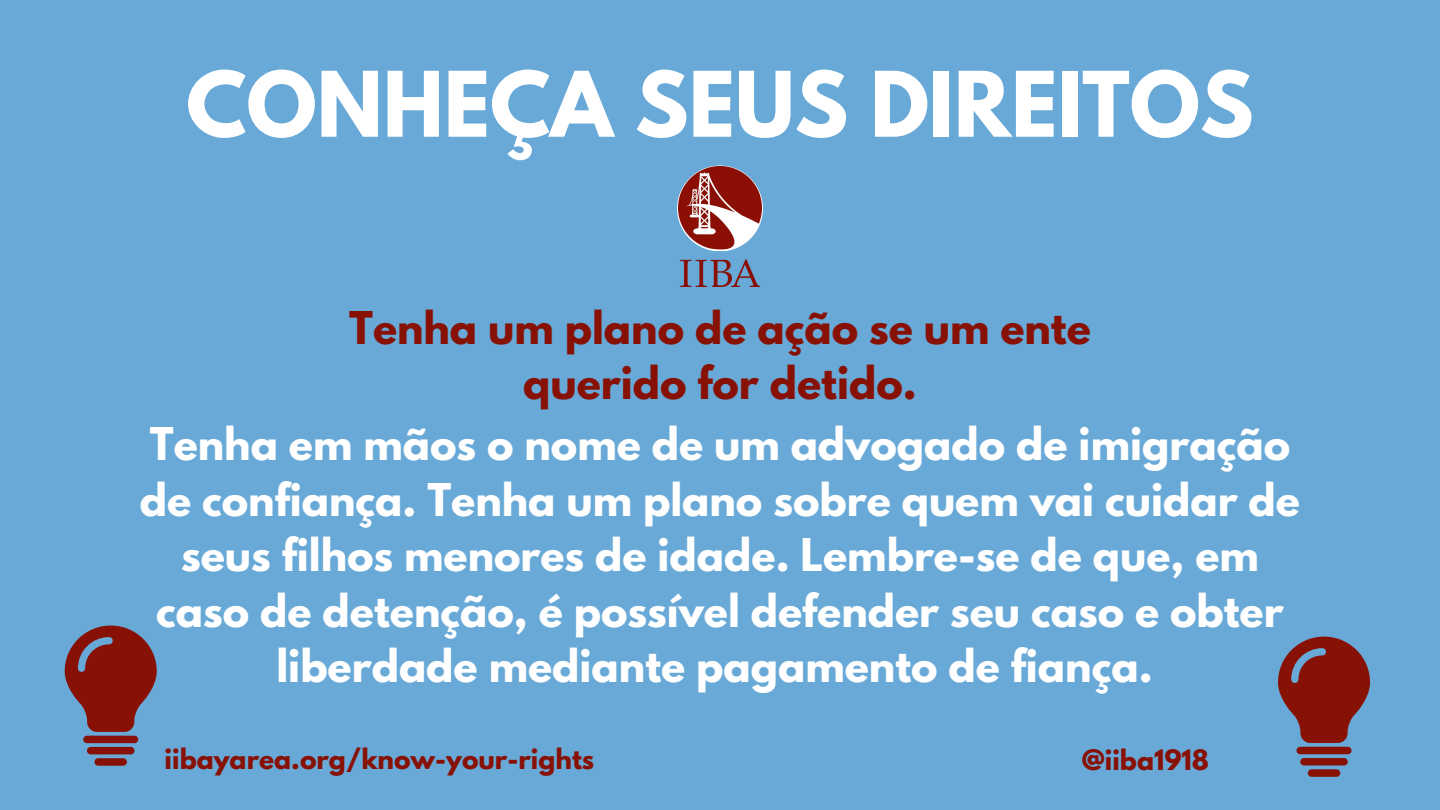
<style>
.page{position:relative;width:1440px;height:810px;background:#68a9d7}
.page>*{position:absolute;margin:0;border:0;box-sizing:border-box;transform-origin:0 0}
.t1{font:700 80px "League Spartan";color:#fff}
.t2{font:700 40px/55.5px "League Spartan";color:#fff;text-align:center}
.t3{font:700 40px/55.5px "League Spartan";color:#881105;text-align:center}
.t4{font:700 25px "League Spartan";color:#881105}
</style>
<div class="page">
<img style="left:678px;top:167px;width:83px;height:120px">
<svg style="left:65px;top:626px;width:92px;height:106px"></svg>
<div style="left:83px;top:736px;width:55px;height:7px;background:#881105;border-radius:4px"></div>
<div style="left:87px;top:747px;width:47px;height:7px;background:#881105;border-radius:4px"></div>
<div style="left:94px;top:758px;width:33px;height:8px;background:#881105;border-radius:4px"></div>
<svg style="left:1278px;top:637px;width:92px;height:106px"></svg>
<div style="left:1297px;top:747px;width:55px;height:7px;background:#881105;border-radius:4px"></div>
<div style="left:1300px;top:758px;width:48px;height:8px;background:#881105;border-radius:4px"></div>
<div style="left:1308px;top:769px;width:32px;height:8px;background:#881105;border-radius:4px"></div>
<h1 class="t1" style="left:186px;top:65px;width:1069px">CONHEÇA SEUS DIREITOS</h1>
<p class="t3" style="left:349px;top:305px;width:743px">Tenha um plano de ação se um ente querido for detido.</p>
<h2 class="t2" style="left:140px;top:422px;width:1162px">Tenha em mãos o nome de um advogado de imigração de confiança. Tenha um plano sobre quem vai cuidar de seus filhos menores de idade. Lembre-se de que, em caso de detenção, é possível defender seu caso e obter liberdade mediante pagamento de fiança.</h2>
<h2 class="t4" style="left:165px;top:746px;width:431px">iibayarea.org/know-your-rights</h2>
<p class="t4" style="left:1082px;top:747px;width:129px">@iiba1918</p>
</div>
